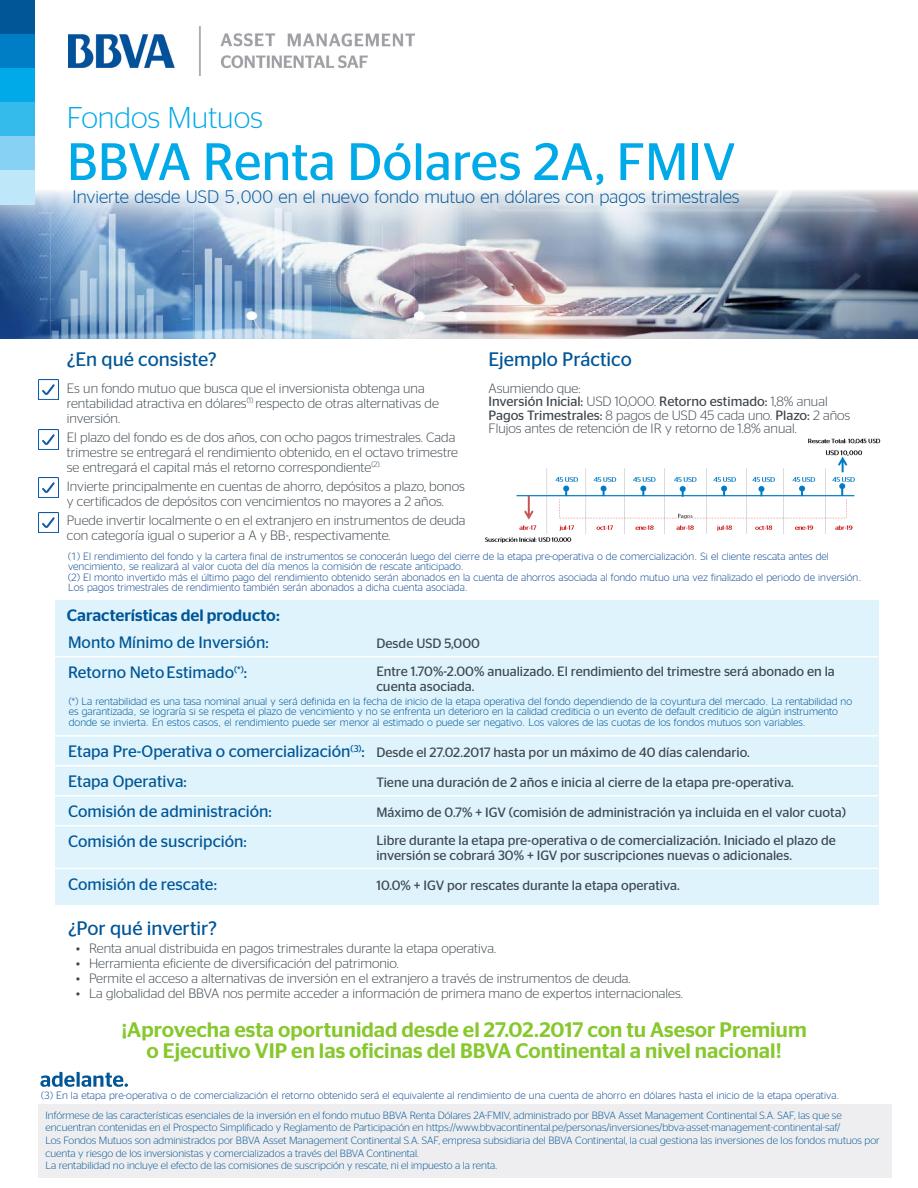
<style>
.page{position:relative;width:918px;height:1188px;background:#fff}
.page>*{position:absolute;margin:0;border:0;box-sizing:border-box;transform-origin:0 0}
.t1{font:52.5px "Stag Sans";color:#00a9e7}
.t2{font:300 30px "Stag Sans";color:#00a9e7}
.Primer_nivel{font:500 21px/21px "Stag Sans";color:#86c82d;text-align:center}
.Primer_nivel-2{font:19.5px "Stag Sans";color:#005697}
.t3{font:300 18px "BBVA Office";color:#005697}
.Primer_nivel-3{font:16.5px "Stag Sans";color:#005697}
.Primer_nivel-4{font:500 16.5px "Stag Sans";color:#005697}
.t4{font:300 13.5px/15px "Stag Sans";color:#3d474e}
.t5{font:13.5px/15px "Stag Sans";color:#3d474e}
.t6{font:300 10.5px/12.6px "Stag Sans";color:#005697}
.t7{font:300 10.5px/10.5px "BBVA Office";color:#124b94}
.t8{font:300 10.5px/10.5px "BBVA Office";color:#005697}
.s1{font-weight:300}
.s2{font-weight:400}
</style>
<div class="page">
<img style="left:484px;top:438px;width:397px;height:105px">
<img style="left:0;top:189px;width:918px;height:150px">
<div style="left:55px;top:601px;width:824px;height:304px;background:#def3fc"></div>
<img style="left:38px;top:380px;width:21px;height:20px">
<img style="left:38px;top:430px;width:21px;height:19px">
<img style="left:38px;top:477px;width:21px;height:20px">
<div style="left:0;top:0;width:34px;height:34px;background:#005697"></div>
<div style="left:0;top:34px;width:34px;height:34px;background:#007ec5"></div>
<div style="left:0;top:68px;width:34px;height:34px;background:#00a9e7"></div>
<div style="left:0;top:102px;width:34px;height:34px;background:#35baec"></div>
<div style="left:0;top:136px;width:34px;height:34px;background:#87d2f4"></div>
<div style="left:0;top:170px;width:34px;height:34px;background:#bee7fa"></div>
<img style="left:68px;top:27px;width:346px;height:49px">
<img style="left:38px;top:513px;width:21px;height:19px">
<hr style="left:55px;top:656px;width:823px;height:1px;background:#fff">
<hr style="left:55px;top:735px;width:823px;height:2px;background:#fff">
<hr style="left:55px;top:765px;width:823px;height:2px;background:#fff">
<hr style="left:55px;top:795px;width:823px;height:2px;background:#fff">
<hr style="left:55px;top:825px;width:823px;height:2px;background:#fff">
<hr style="left:55px;top:868px;width:823px;height:1px;background:#fff">
<div style="left:38px;top:1104px;width:854px;height:74px;background:#eeeef0"></div>
<svg style="left:40px;top:1072px;width:88px;height:15px"></svg>
<p class="t2" style="left:67px;top:101px;width:198px">Fondos Mutuos</p>
<p class="t1" style="left:67px;top:132px;width:670px">BBVA Renta Dólares 2A, FMIV</p>
<p class="t3" style="left:73px;top:186px;width:669px">Invierte desde USD 5,000 en el nuevo fondo mutuo en dólares con pagos trimestrales</p>
<p class="Primer_nivel-2" style="left:67px;top:349px;width:151px">¿En qué consiste?</p>
<p class="t4" style="left:67px;top:380px;width:374px">Es un fondo mutuo que busca que el inversionista obtenga una rentabilidad atractiva en dólares<sup>(1)</sup> respecto de otras alternativas de inversión.</p>
<p class="t4" style="left:67px;top:429px;width:393px">El plazo del fondo es de dos años, con ocho pagos trimestrales. Cada trimestre se entregará el rendimiento obtenido, en el octavo trimestre se entregará el capital más el retorno correspondiente<sup>(2).</sup></p>
<p class="t4" style="left:67px;top:479px;width:399px">Invierte principalmente en cuentas de ahorro, depósitos a plazo, bonos y certificados de depósitos con vencimientos no mayores a 2 años.</p>
<p class="t4" style="left:67px;top:513px;width:400px">Puede invertir localmente o en el extranjero en instrumentos de deuda con categoría igual o superior a A y BB-, respectivamente.</p>
<p class="Primer_nivel-2" style="left:488px;top:349px;width:145px">Ejemplo Práctico</p>
<p class="t4" style="left:488px;top:380px;width:94px">Asumiendo que:</p>
<p class="t5" style="left:488px;top:394px;width:341px">Inversión Inicial: <span class="s1">USD 10,000.</span> Retorno estimado: <span class="s1">1,8% anual</span></p>
<p class="t4" style="left:488px;top:408px;width:363px;line-height:13.5px"><span class="s2">Pagos Trimestrales:</span> 8 pagos de USD 45 cada uno. <span class="s2">Plazo:</span> 2 años<br>Flujos antes de retención de IR y retorno de 1.8% anual.</p>
<p class="t7" style="left:68px;top:551px;width:763px">(1) El rendimiento del fondo y la cartera final de instrumentos se conocerán luego del cierre de la etapa pre-operativa o de comercialización. Si el cliente rescata antes del vencimiento, se realizará al valor cuota del día menos la comisión de rescate anticipado.</p>
<p class="t7" style="left:68px;top:572px;width:795px">(2) El monto invertido más el último pago del rendimiento obtenido serán abonados en la cuenta de ahorros asociada al fondo mutuo una vez finalizado el periodo de inversión.<br>Los pagos trimestrales de rendimiento también serán abonados a dicha cuenta asociada.</p>
<p class="Primer_nivel-4" style="left:67px;top:606px;width:214px">Características del producto:</p>
<p class="Primer_nivel-3" style="left:68px;top:633px;width:202px">Monto Mínimo de Inversión:</p>
<p class="t5" style="left:376px;top:636px;width:105px">Desde USD 5,000</p>
<p class="Primer_nivel-3" style="left:68px;top:663px;width:181px">Retorno NetoEstimado<sup>(*)</sup>:</p>
<p class="t5" style="left:376px;top:664px;width:460px">Entre 1.70%-2.00% anualizado. El rendimiento del trimestre será abonado en la cuenta asociada.</p>
<p class="t8" style="left:69px;top:696px;width:785px">(*) La rentabilidad es una tasa nominal anual y será definida en la fecha de inicio de la etapa operativa del fondo dependiendo de la coyuntura del mercado. La rentabilidad no es garantizada, se lograría si se respeta el plazo de vencimiento y no se enfrenta un deterioro en la calidad crediticia o un evento de default crediticio de algún instrumento donde se invierta. En estos casos, el rendimiento puede ser menor al estimado o puede ser negativo. Los valores de las cuotas de los fondos mutuos son variables.</p>
<p class="Primer_nivel-3" style="left:68px;top:742px;width:298px">Etapa Pre-Operativa o comercialización<sup>(3)</sup>:</p>
<p class="t5" style="left:376px;top:745px;width:375px">Desde el 27.02.2017 hasta por un máximo de 40 días calendario.</p>
<p class="Primer_nivel-3" style="left:68px;top:772px;width:120px">Etapa Operativa:</p>
<p class="t5" style="left:376px;top:775px;width:419px">Tiene una duración de 2 años e inicia al cierre de la etapa pre-operativa.</p>
<p class="Primer_nivel-3" style="left:68px;top:802px;width:205px">Comisión de administración:</p>
<p class="t5" style="left:376px;top:805px;width:471px">Máximo de 0.7% + IGV (comisión de administración ya incluida en el valor cuota)</p>
<p class="Primer_nivel-3" style="left:68px;top:832px;width:180px">Comisión de suscripción:</p>
<p class="t5" style="left:376px;top:833px;width:461px">Libre durante la etapa pre-operativa o de comercialización. Iniciado el plazo de inversión se cobrará 30% + IGV por suscripciones nuevas o adicionales.</p>
<p class="Primer_nivel-3" style="left:68px;top:875px;width:150px">Comisión de rescate:</p>
<p class="t5" style="left:376px;top:878px;width:305px">10.0% + IGV por rescates durante la etapa operativa.</p>
<p class="Primer_nivel-2" style="left:68px;top:917px;width:151px">¿Por qué invertir?</p>
<p class="t4" style="left:76px;top:941px;width:421px">• Renta anual distribuida en pagos trimestrales durante la etapa operativa.</p>
<p class="t4" style="left:76px;top:956px;width:324px">• Herramienta eficiente de diversificación del patrimonio.</p>
<p class="t4" style="left:76px;top:971px;width:556px">• Permite el acceso a alternativas de inversión en el extranjero a través de instrumentos de deuda.</p>
<p class="t4" style="left:76px;top:986px;width:608px">• La globalidad del BBVA nos permite acceder a información de primera mano de expertos internacionales.</p>
<p class="Primer_nivel" style="left:121px;top:1020px;width:687px">¡Aprovecha esta oportunidad desde el 27.02.2017 con tu Asesor Premium o Ejecutivo VIP en las oficinas del BBVA Continental a nivel nacional!</p>
<p class="t7" style="left:41px;top:1090px;width:800px">(3) En la etapa pre-operativa o de comercialización el retorno obtenido será el equivalente al rendimiento de una cuenta de ahorro en dólares hasta el inicio de la etapa operativa.</p>
<p class="t6" style="left:45px;top:1109px;width:798px">Infórmese de las características esenciales de la inversión en el fondo mutuo BBVA Renta Dólares 2A-FMIV, administrado por BBVA Asset Management Continental S.A. SAF, las que se encuentran contenidas en el Prospecto Simplificado y Reglamento de Participación en https://www.bbvacontinental.pe/personas/inversiones/bbva-asset-management-continental-saf/</p>
<p class="t6" style="left:45px;top:1134px;width:836px">Los Fondos Mutuos son administrados por BBVA Asset Management Continental S.A. SAF, empresa subsidiaria del BBVA Continental, la cual gestiona las inversiones de los fondos mutuos por cuenta y riesgo de los inversionistas y comercializados a través del BBVA Continental.</p>
<p class="t6" style="left:45px;top:1159px;width:453px">La rentabilidad no incluye el efecto de las comisiones de suscripción y rescate, ni el impuesto a la renta.</p>
</div>
